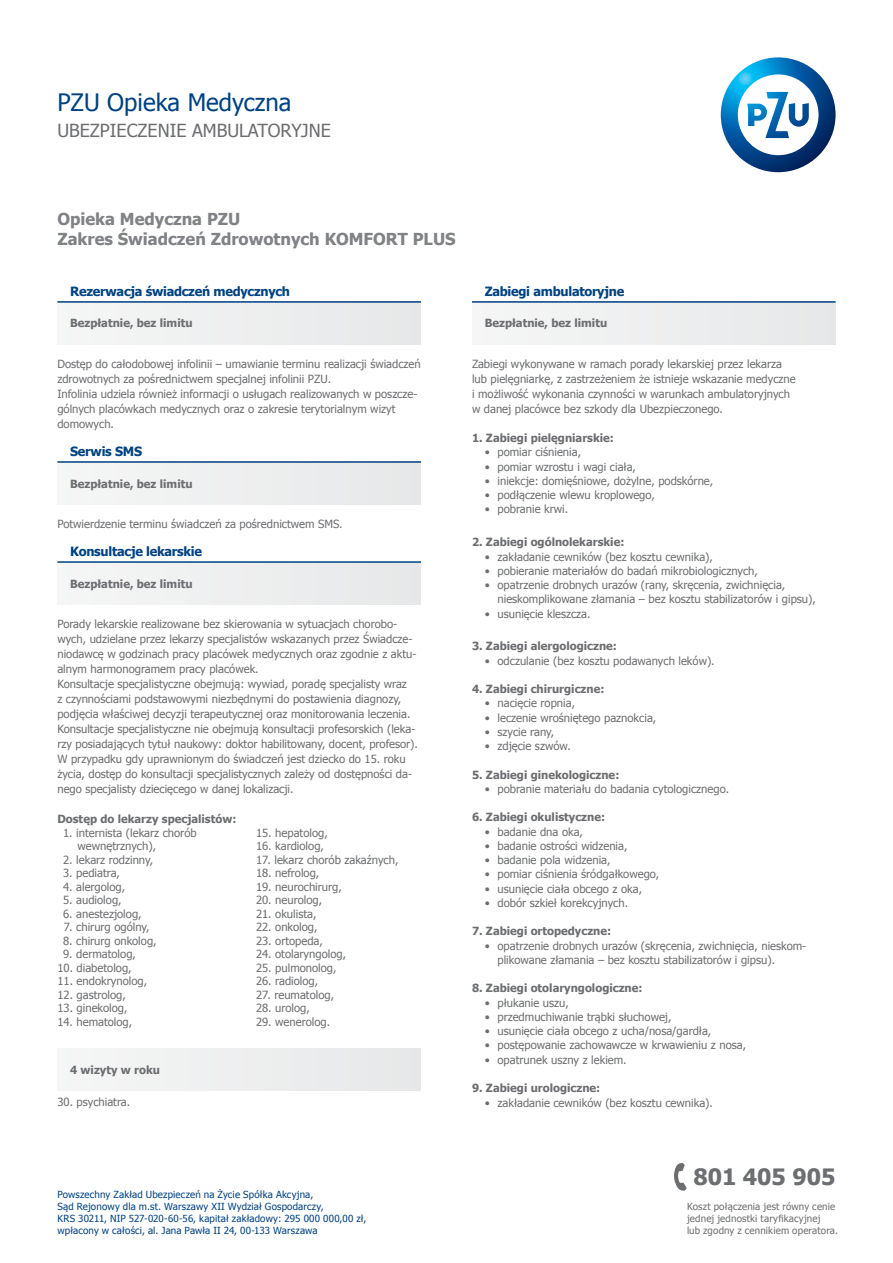
<style>
.page{position:relative;width:893px;height:1263px;background:#fff}
.page>*{position:absolute;margin:0;border:0;box-sizing:border-box;transform-origin:0 0}
.t1{font:24px "Tahoma";color:#004282}
.t2{font:700 22.5px "Tahoma";color:#6d6e71}
.t3{font:18px "Tahoma";color:#6d6e71}
.t4{font:700 16.5px/19.8px "Tahoma";color:#808285}
.t5{font:700 12.75px "Tahoma";letter-spacing:-.02em;color:#004282}
.t6{font:11.25px/15px "Tahoma";color:#6d6e71}
.t7{font:700 11.25px "Tahoma";color:#6d6e71}
.t8{font:9.75px/12px "Tahoma";letter-spacing:.015em;color:#004282}
.t9{font:9.75px/12px "Tahoma";letter-spacing:.015em;color:#6d6e71}
</style>
<div class="page">
<svg style="left:674px;top:1163px;width:13px;height:28px"></svg>
<svg style="left:721px;top:57px;width:115px;height:115px"></svg>
<div style="left:472px;top:302px;width:364px;height:42px;background:#eeefef"></div>
<hr style="left:472px;top:301px;width:364px;height:2px;background:#004282">
<div style="left:57px;top:302px;width:364px;height:42px;background:#eeefef"></div>
<hr style="left:57px;top:301px;width:364px;height:2px;background:#004282">
<div style="left:57px;top:462px;width:364px;height:42px;background:#eeefef"></div>
<hr style="left:57px;top:461px;width:364px;height:2px;background:#004282">
<div style="left:57px;top:562px;width:364px;height:42px;background:#eeefef"></div>
<hr style="left:57px;top:561px;width:364px;height:2px;background:#004282">
<div style="left:57px;top:1048px;width:364px;height:42px;background:#eeefef"></div>
<h1 class="t1" style="left:57px;top:86px;width:236px">PZU Opieka Medyczna</h1>
<h3 class="t3" style="left:57px;top:118px;width:275px">UBEZPIECZENIE AMBULATORYJNE</h3>
<h3 class="t4" style="left:57px;top:208px;width:400px">Opieka Medyczna PZU<br>Zakres Świadczeń Zdrowotnych KOMFORT PLUS</h3>
<p class="t5" style="left:70px;top:282px;width:221px">Rezerwacja świadczeń medycznych</p>
<p class="t7" style="left:70px;top:315px;width:124px">Bezpłatnie, bez limitu</p>
<p class="t6" style="left:57px;top:356px;width:365px">Dostęp do całodobowej infolinii – umawianie terminu realizacji świadczeń zdrowotnych za pośrednictwem specjalnej infolinii PZU.<br>Infolinia udziela również informacji o usługach realizowanych w poszcze&shy;gólnych placówkach medycznych oraz o zakresie terytorialnym wizyt domowych.</p>
<p class="t5" style="left:70px;top:442px;width:73px">Serwis SMS</p>
<p class="t7" style="left:70px;top:476px;width:124px">Bezpłatnie, bez limitu</p>
<p class="t6" style="left:57px;top:516px;width:287px">Potwierdzenie terminu świadczeń za pośrednictwem SMS.</p>
<p class="t5" style="left:70px;top:542px;width:133px">Konsultacje lekarskie</p>
<p class="t7" style="left:70px;top:576px;width:124px">Bezpłatnie, bez limitu</p>
<p class="t6" style="left:57px;top:616px;width:362px">Porady lekarskie realizowane bez skierowania w sytuacjach chorobo&shy;wych, udzielane przez lekarzy specjalistów wskazanych przez Świadcze&shy;niodawcę w godzinach pracy placówek medycznych oraz zgodnie z aktu&shy;alnym harmonogramem pracy placówek.<br>Konsultacje specjalistyczne obejmują: wywiad, poradę specjalisty wraz<br>z czynnościami podstawowymi niezbędnymi do postawienia diagnozy, podjęcia właściwej decyzji terapeutycznej oraz monitorowania leczenia.<br>Konsultacje specjalistyczne nie obejmują konsultacji profesorskich (leka&shy;rzy posiadających tytuł naukowy: doktor habilitowany, docent, profesor).<br>W przypadku gdy uprawnionym do świadczeń jest dziecko do 15. roku życia, dostęp do konsultacji specjalistycznych zależy od dostępności da&shy;nego specjalisty dziecięcego w danej lokalizacji.</p>
<p class="t7" style="left:57px;top:811px;width:181px">Dostęp do lekarzy specjalistów:</p>
<p class="t6" style="left:78px;top:825px;width:121px;line-height:13.5px;text-indent:-14px">1. internista (lekarz chorób wewnętrznych),</p>
<p class="t6" style="left:63px;top:851px;width:91px">2. lekarz rodzinny,</p>
<p class="t6" style="left:63px;top:865px;width:58px">3. pediatra,</p>
<p class="t6" style="left:63px;top:878px;width:63px">4. alergolog,</p>
<p class="t6" style="left:63px;top:892px;width:60px">5. audiolog,</p>
<p class="t6" style="left:63px;top:905px;width:80px">6. anestezjolog,</p>
<p class="t6" style="left:64px;top:919px;width:87px">7. chirurg ogólny,</p>
<p class="t6" style="left:63px;top:932px;width:95px">8. chirurg onkolog,</p>
<p class="t6" style="left:63px;top:946px;width:74px">9. dermatolog,</p>
<p class="t6" style="left:57px;top:959px;width:76px">10. diabetolog,</p>
<p class="t6" style="left:57px;top:973px;width:91px">11. endokrynolog,</p>
<p class="t6" style="left:57px;top:986px;width:70px">12. gastrolog,</p>
<p class="t6" style="left:57px;top:1000px;width:72px">13. ginekolog,</p>
<p class="t6" style="left:57px;top:1013px;width:76px">14. hematolog,</p>
<p class="t6" style="left:256px;top:824px;width:73px">15. hepatolog,</p>
<p class="t6" style="left:256px;top:838px;width:69px">16. kardiolog,</p>
<p class="t6" style="left:256px;top:851px;width:144px">17. lekarz chorób zakaźnych,</p>
<p class="t6" style="left:256px;top:865px;width:65px">18. nefrolog,</p>
<p class="t6" style="left:256px;top:878px;width:87px">19. neurochirurg,</p>
<p class="t6" style="left:256px;top:892px;width:68px">20. neurolog,</p>
<p class="t6" style="left:256px;top:905px;width:62px">21. okulista,</p>
<p class="t6" style="left:256px;top:919px;width:63px">22. onkolog,</p>
<p class="t6" style="left:256px;top:932px;width:68px">23. ortopeda,</p>
<p class="t6" style="left:256px;top:946px;width:92px">24. otolaryngolog,</p>
<p class="t6" style="left:256px;top:959px;width:82px">25. pulmonolog,</p>
<p class="t6" style="left:256px;top:973px;width:64px">26. radiolog,</p>
<p class="t6" style="left:256px;top:986px;width:80px">27. reumatolog,</p>
<p class="t6" style="left:256px;top:1000px;width:55px">28. urolog,</p>
<p class="t6" style="left:256px;top:1013px;width:76px">29. wenerolog.</p>
<p class="t7" style="left:70px;top:1062px;width:91px">4 wizyty w roku</p>
<p class="t6" style="left:57px;top:1093px;width:74px">30. psychiatra.</p>
<p class="t5" style="left:485px;top:282px;width:141px">Zabiegi ambulatoryjne</p>
<p class="t7" style="left:485px;top:315px;width:124px">Bezpłatnie, bez limitu</p>
<p class="t6" style="left:472px;top:356px;width:325px">Zabiegi wykonywane w ramach porady lekarskiej przez lekarza lub pielęgniarkę, z zastrzeżeniem że istnieje wskazanie medyczne i możliwość wykonania czynności w warunkach ambulatoryjnych w danej placówce bez szkody dla Ubezpieczonego.</p>
<p class="t7" style="left:472px;top:430px;width:143px">1. Zabiegi pielęgniarskie:</p>
<p class="t6" style="left:485px;top:444px;width:98px">• pomiar ciśnienia,</p>
<p class="t6" style="left:485px;top:459px;width:153px">• pomiar wzrostu i wagi ciała,</p>
<p class="t6" style="left:485px;top:473px;width:230px">• iniekcje: domięśniowe, dożylne, podskórne,</p>
<p class="t6" style="left:485px;top:487px;width:172px">• podłączenie wlewu kroplowego,</p>
<p class="t6" style="left:485px;top:501px;width:85px">• pobranie krwi.</p>
<p class="t7" style="left:472px;top:534px;width:154px">2. Zabiegi ogólnolekarskie:</p>
<p class="t6" style="left:485px;top:548px;width:230px">• zakładanie cewników (bez kosztu cewnika),</p>
<p class="t6" style="left:485px;top:563px;width:275px">• pobieranie materiałów do badań mikrobiologicznych,</p>
<p class="t6" style="left:497px;top:577px;width:320px;line-height:14.2px;text-indent:-13px">• opatrzenie drobnych urazów (rany, skręcenia, zwichnięcia, nieskomplikowane złamania – bez kosztu stabilizatorów i gipsu),</p>
<p class="t6" style="left:485px;top:605px;width:107px">• usunięcie kleszcza.</p>
<p class="t7" style="left:472px;top:638px;width:147px">3. Zabiegi alergologiczne:</p>
<p class="t6" style="left:485px;top:652px;width:231px">• odczulanie (bez kosztu podawanych leków).</p>
<p class="t7" style="left:472px;top:681px;width:134px">4. Zabiegi chirurgiczne:</p>
<p class="t6" style="left:485px;top:695px;width:92px">• nacięcie ropnia,</p>
<p class="t6" style="left:485px;top:709px;width:173px">• leczenie wrośniętego paznokcia,</p>
<p class="t6" style="left:485px;top:724px;width:71px">• szycie rany,</p>
<p class="t6" style="left:485px;top:738px;width:88px">• zdjęcie szwów.</p>
<p class="t7" style="left:472px;top:766px;width:149px">5. Zabiegi ginekologiczne:</p>
<p class="t6" style="left:485px;top:781px;width:246px">• pobranie materiału do badania cytologicznego.</p>
<p class="t7" style="left:472px;top:809px;width:135px">6. Zabiegi okulistyczne:</p>
<p class="t6" style="left:485px;top:823px;width:100px">• badanie dna oka,</p>
<p class="t6" style="left:485px;top:838px;width:144px">• badanie ostrości widzenia,</p>
<p class="t6" style="left:485px;top:852px;width:127px">• badanie pola widzenia,</p>
<p class="t6" style="left:485px;top:866px;width:176px">• pomiar ciśnienia śródgałkowego,</p>
<p class="t6" style="left:485px;top:880px;width:159px">• usunięcie ciała obcego z oka,</p>
<p class="t6" style="left:485px;top:895px;width:145px">• dobór szkieł korekcyjnych.</p>
<p class="t7" style="left:472px;top:923px;width:141px">7. Zabiegi ortopedyczne:</p>
<p class="t6" style="left:497px;top:938px;width:310px;line-height:14.2px;text-indent:-13px">• opatrzenie drobnych urazów (skręcenia, zwichnięcia, nieskom&shy;plikowane złamania – bez kosztu stabilizatorów i gipsu).</p>
<p class="t7" style="left:472px;top:980px;width:172px">8. Zabiegi otolaryngologiczne:</p>
<p class="t6" style="left:485px;top:994px;width:86px">• płukanie uszu,</p>
<p class="t6" style="left:485px;top:1009px;width:188px">• przedmuchiwanie trąbki słuchowej,</p>
<p class="t6" style="left:485px;top:1023px;width:228px">• usunięcie ciała obcego z ucha/nosa/gardła,</p>
<p class="t6" style="left:485px;top:1037px;width:263px">• postępowanie zachowawcze w krwawieniu z nosa,</p>
<p class="t6" style="left:485px;top:1051px;width:143px">• opatrunek uszny z lekiem.</p>
<p class="t7" style="left:472px;top:1080px;width:130px">9. Zabiegi urologiczne:</p>
<p class="t6" style="left:485px;top:1095px;width:230px">• zakładanie cewników (bez kosztu cewnika).</p>
<p class="t8" style="left:57px;top:1188px;width:310px">Powszechny Zakład Ubezpieczeń na Życie Spółka Akcyjna,<br>Sąd Rejonowy dla m.st. Warszawy XII Wydział Gospodarczy,<br>KRS 30211, NIP 527-020-60-56, kapitał zakładowy: 295 000 000,00 zł, wpłacony w całości, al. Jana Pawła II 24, 00-133 Warszawa</p>
<h2 class="t2" style="left:693px;top:1161px;width:144px">801 405 905</h2>
<p class="t9" style="left:687px;top:1200px;width:153px">Koszt połączenia jest równy cenie jednej jednostki taryfikacyjnej<br>lub zgodny z cennikiem operatora.</p>
</div>
